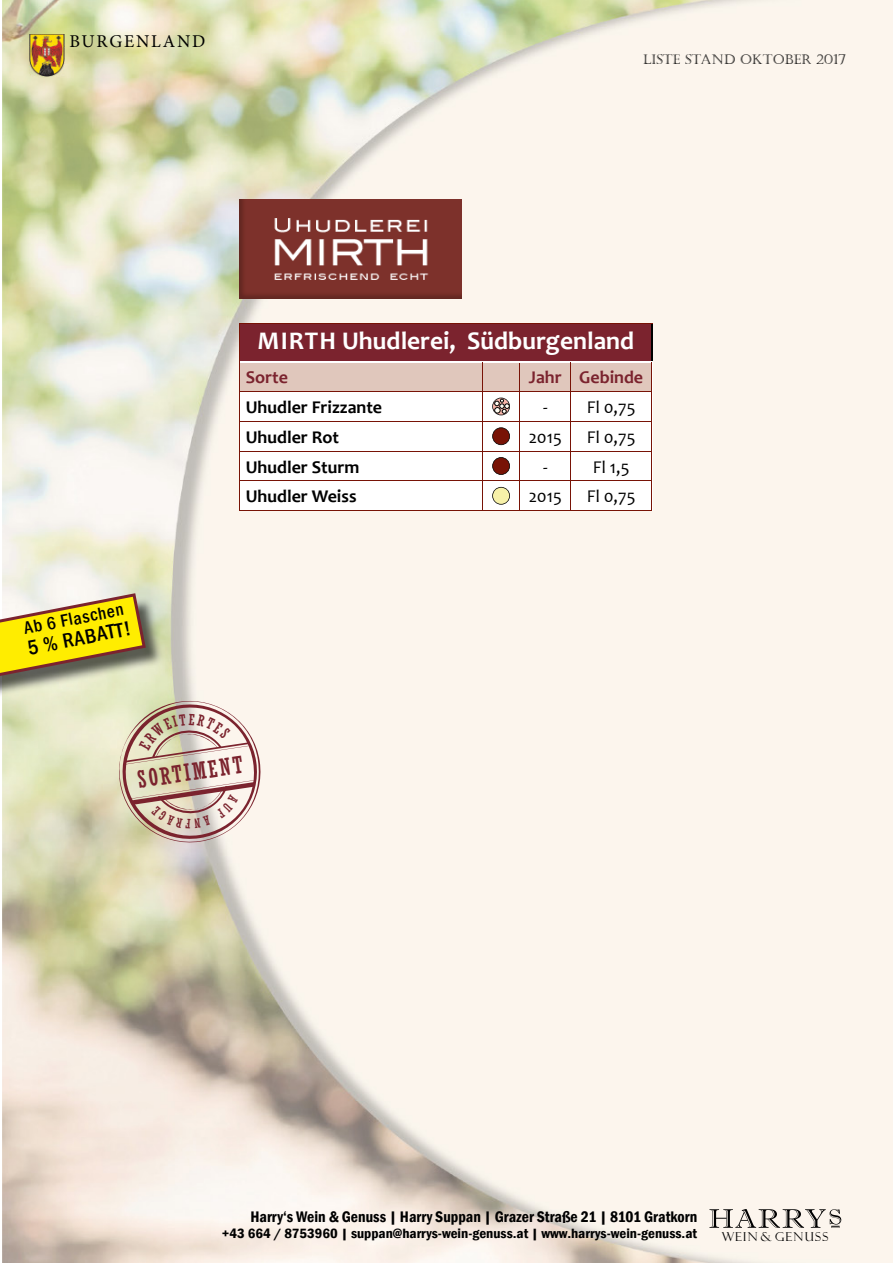
<style>
.page{position:relative;width:893px;height:1263px;background:#fff}
.page>*{position:absolute;margin:0;border:0;box-sizing:border-box;transform-origin:0 0}
.t1{font:700 25.5px "Candara";color:#fff}
.t2{font:condensed 23.4px "Rockwell";color:#7b232e}
.t3{font:500 condensed 21px "Franklin Gothic";color:#000}
.t4{font:700 18px "Candara";color:#000}
.t5{font:18px "Candara";color:#000}
.t6{font:700 18px "Candara";color:#7b232e}
.t7{font:500 condensed 18px "Franklin Gothic";color:#000}
.t8{font:18px "Minion Pro";letter-spacing:.1em;color:#000}
.t9{font:600 condensed 15.75px "Franklin Gothic";color:#000}
.t10{font:600 condensed 13.8px "Franklin Gothic";color:#000;scale:1.09 1}
.t11{font:13.5px "Castellar";color:#000}
.t12{font:12.3px "Felix Titling";letter-spacing:.105em;color:#000}
</style>
<div class="page">
<img style="left:2px;top:0;width:891px;height:1263px">
<img style="left:239px;top:199px;width:223px;height:100px">
<svg style="left:702px;top:1205px;width:146px;height:39px;background:#e0dad2"></svg>
<img style="left:0;top:596px;width:164px;height:103px">
<svg style="left:0;top:593px;width:146px;height:83px;background:#dbca3f"></svg>
<img style="left:29px;top:34px;width:35px;height:42px">
<div style="left:240px;top:324px;width:412px;height:38px;background:#7b232e"></div>
<hr style="left:651px;top:324px;width:1px;height:37px;background:#000">
<hr style="left:239px;top:324px;width:1px;height:38px;background:#781306">
<hr style="left:239px;top:323px;width:243px;height:1px;background:#781306">
<hr style="left:482px;top:323px;width:38px;height:1px;background:#781306">
<hr style="left:520px;top:323px;width:51px;height:1px;background:#781306">
<hr style="left:571px;top:323px;width:81px;height:1px;background:#781306">
<hr style="left:240px;top:361px;width:242px;height:2px;background:#fff">
<hr style="left:482px;top:361px;width:38px;height:2px;background:#fff">
<hr style="left:520px;top:361px;width:51px;height:2px;background:#fff">
<hr style="left:571px;top:361px;width:81px;height:2px;background:#fff">
<hr style="left:239px;top:510px;width:243px;height:1px;background:#781306">
<hr style="left:482px;top:510px;width:38px;height:1px;background:#781306">
<hr style="left:520px;top:510px;width:51px;height:1px;background:#781306">
<hr style="left:571px;top:510px;width:81px;height:1px;background:#781306">
<svg style="left:239px;top:362px;width:413px;height:148px"></svg>
<svg style="left:112px;top:696px;width:153px;height:151px;background:#dacdbc"></svg>
<h3 class="t8" style="left:69px;top:29px;width:138px">BURGENLAND</h3>
<p class="t11" style="left:643px;top:51px;width:204px">LISTE STAND OKTOBER 2017</p>
<p class="t11" style="left:638px;top:51px;width:202px">PREISLISTE STAND MAI 2016</p>
<h3 class="t7" style="left:22px;top:617px;width:103px;rotate:-11deg">Ab 6 Flaschen</h3>
<h3 class="t3" style="left:25px;top:634px;width:106px;rotate:-11deg">5 % RABATT!</h3>
<h1 class="t1" style="left:258px;top:325px;width:378px">MIRTH Uhudlerei, Südburgenland</h1>
<h3 class="t6" style="left:246px;top:366px;width:44px">Sorte</h3>
<h3 class="t6" style="left:529px;top:366px;width:116px">Jahr Gebinde</h3>
<h3 class="t4" style="left:246px;top:396px;width:138px">Uhudler Frizzante</h3>
<h3 class="t5" style="left:543px;top:396px;width:94px">- Fl 0,75</h3>
<h3 class="t4" style="left:246px;top:426px;width:95px">Uhudler Rot</h3>
<h3 class="t5" style="left:529px;top:426px;width:35px">2015</h3>
<h3 class="t5" style="left:587px;top:426px;width:50px">Fl 0,75</h3>
<h3 class="t4" style="left:246px;top:455px;width:115px">Uhudler Sturm</h3>
<h3 class="t5" style="left:543px;top:455px;width:6px">-</h3>
<h3 class="t5" style="left:593px;top:455px;width:38px">Fl 1,5</h3>
<h3 class="t4" style="left:246px;top:485px;width:112px">Uhudler Weiss</h3>
<h3 class="t5" style="left:529px;top:485px;width:35px">2015</h3>
<h3 class="t5" style="left:587px;top:485px;width:50px">Fl 0,75</h3>
<h2 class="t2" style="left:135px;top:767px;width:108px;rotate:-9deg">SORTIMENT</h2>
<p class="t9" style="left:251px;top:1206px;width:448px">Harry‘s Wein &amp; Genuss | Harry Suppan | Grazer Straße 21 | 8101 Gratkorn</p>
<p class="t10" style="left:222px;top:1224px;width:437px">+43 664 / 8753960 | suppan@harrys-wein-genuss.at | www.harrys-wein-genuss.at</p>
<p class="t12" style="left:722px;top:1230px;width:108px">WEIN &amp; GENUSS</p>
</div>
